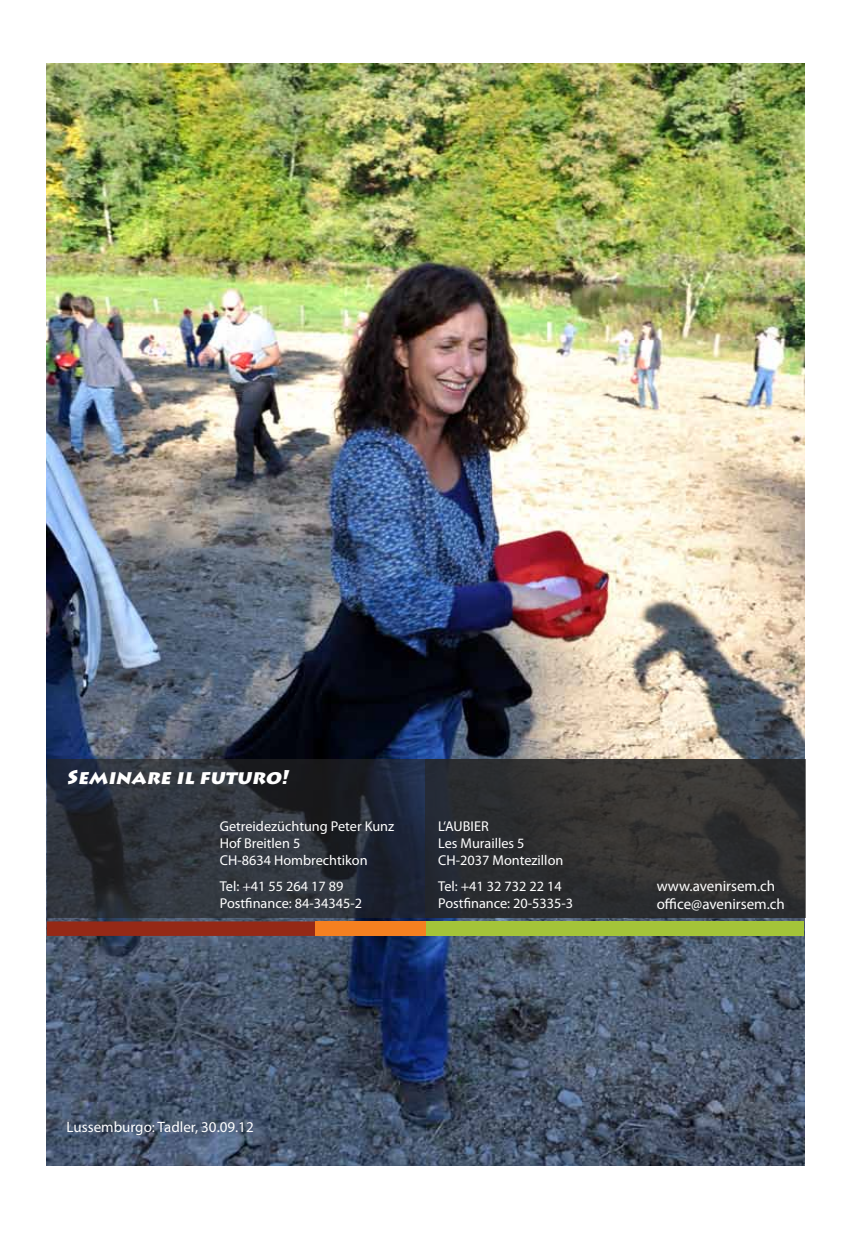
<style>
.page{position:relative;width:851px;height:1234px;background:#fff}
.page>*{position:absolute;margin:0;border:0;box-sizing:border-box;transform-origin:0 0}
.t1{font:italic 900 19.5px "Lithos Pro";color:#fff}
.t2{font:15px/18px "Myriad Pro";color:#fff}
.t3{font:14.25px/17.1px "Myriad Pro";color:#fff}
</style>
<div class="page">
<img style="left:47px;top:64px;width:757px;height:1101px">
<img style="left:48px;top:759px;width:756px;height:158px">
<div style="left:47px;top:921px;width:268px;height:14px;background:#952916;border:2px solid #952916"></div>
<div style="left:315px;top:921px;width:151px;height:14px;background:#f58020"></div>
<div style="left:426px;top:921px;width:378px;height:14px;background:#a4c439"></div>
<h1 class="t1" style="left:67px;top:764px;width:227px">SEMINARE IL FUTURO!</h1>
<p class="t3" style="left:220px;top:817px;width:176px">Getreidezüchtung Peter Kunz<br>Hof Breitlen 5<br>CH-8634 Hombrechtikon</p>
<p class="t3" style="left:220px;top:877px;width:144px">Tel: +41 55 264 17 89<br>Postfinance: 84-34345-2</p>
<p class="t3" style="left:438px;top:817px;width:127px">L‘AUBIER<br>Les Murailles 5<br>CH-2037 Montezillon</p>
<p class="t3" style="left:438px;top:877px;width:136px">Tel: +41 32 732 22 14<br>Postfinance: 20-5335-3</p>
<p class="t2" style="left:656px;top:876px;width:130px">www.avenirsem.ch office@avenirsem.ch</p>
<p class="t2" style="left:67px;top:1117px;width:188px">Lussemburgo: Tadler, 30.09.12</p>
</div>
